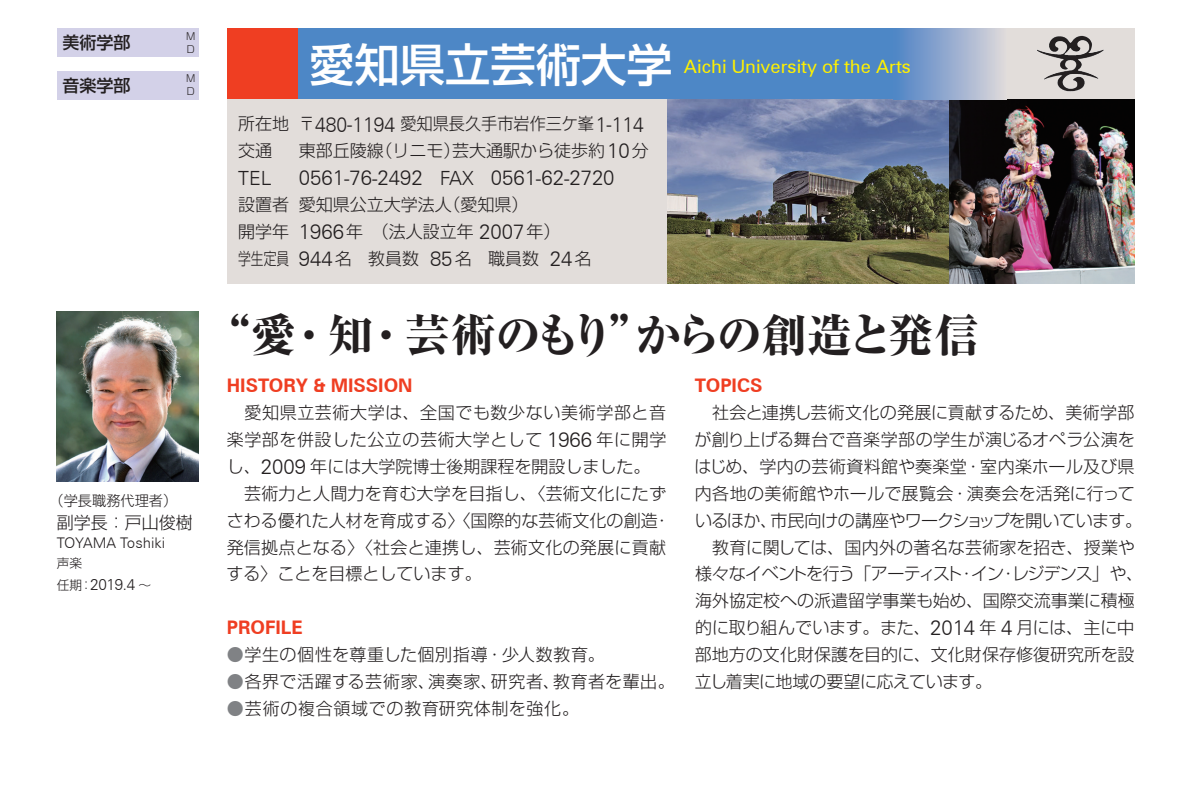
<style>
.page{position:relative;width:1191px;height:797px;background:#fff}
.page>*{position:absolute;margin:0;border:0;box-sizing:border-box;transform-origin:0 0}
.t1{font:800 45.4px "Ryumin Pro";letter-spacing:-.1em;color:#231f20}
.t2{font:500 45.4px "Shin Go Pro";color:#fff}
.t3{font:300 20.4px "Zurich BT";color:#231f20}
.t4{font:300 19.6px "Zurich BT";color:#231f20}
.t5{font:700 18.8px "Zurich BT";color:#ef3e22}
.t6{font:18.4px "Zurich BT";color:#fff101}
.t7{font:300 17px/27px "Shin Go Pro";color:#231f20}
.t8{font:300 17px "Shin Go Pro";letter-spacing:.035em;color:#231f20}
.t9{font:300 17px "Shin Go Pro";letter-spacing:.02em;color:#231f20}
.t10{font:300 17px "Shin Go Pro";letter-spacing:-.035em;color:#231f20}
.t11{font:300 17px "Shin Go Pro";letter-spacing:.04em;color:#231f20}
.t12{font:300 17px "Shin Go Pro";letter-spacing:-.055em;color:#231f20}
.t13{font:300 17px "Shin Go Pro";letter-spacing:.025em;color:#231f20}
.t14{font:500 17px "Shin Go Pro";color:#231f20}
.t15{font:300 15.4px "Zurich BT";color:#231f20}
.t16{font:300 14.6px "Zurich BT";color:#231f20}
.t17{font:300 14.2px "Shin Go Pro";color:#231f20}
.t18{font:300 12.8px "Shin Go Pro";color:#231f20}
.t19{font:300 10px/12.8px "Shin Go Pro";color:#231f20}
.s1{font-family:"Shin Go Pro";font-size:12.8px}
.s2{font-size:14.6px}
.s3{font-family:"Zurich BT";font-size:20.4px}
.s4{font-family:"Zurich BT";font-size:19.6px}
.s5{font-size:19.6px}
.s6{color:#808285}
</style>
<div class="page">
<img style="left:666px;top:99px;width:468px;height:184px">
<div style="left:57px;top:71px;width:141px;height:28px;background:#d3d1e8"></div>
<div style="left:57px;top:28px;width:141px;height:29px;background:#d3d1e8"></div>
<div style="left:298px;top:28px;width:652px;height:71px;background:#4d87c6"></div>
<div style="left:950px;top:28px;width:184px;height:71px;background:#e2ddda"></div>
<div style="left:893px;top:28px;width:113px;height:71px;background:linear-gradient(to right,#4d82c5,#ded7da)"></div>
<div style="left:227px;top:28px;width:71px;height:71px;background:#ef3e22"></div>
<img style="left:57px;top:312px;width:141px;height:170px">
<img style="left:1037px;top:35px;width:67px;height:57px">
<div style="left:227px;top:99px;width:439px;height:184px;background:#e2ddda"></div>
<p class="t14" style="left:62px;top:29px;width:70px">美術学部</p>
<p class="t14" style="left:62px;top:71px;width:70px">音楽学部</p>
<p class="t19" style="left:186px;top:28px;width:11px">Ｍ<br>Ｄ</p>
<p class="t19" style="left:186px;top:71px;width:11px">Ｍ<br>Ｄ</p>
<p class="t17" style="left:50px;top:489px;width:129px">（学長職務代理者）</p>
<p class="t7" style="left:57px;top:507px;width:138px">副学長：戸山俊樹</p>
<p class="t16" style="left:57px;top:534px;width:110px">TOYAMA Toshiki</p>
<p class="t18" style="left:57px;top:553px;width:27px">声楽</p>
<p class="t15" style="left:57px;top:575px;width:96px"><span class="s1">任期：</span>2019<span class="s2">.</span>4 <span class="s1">～</span></p>
<h1 class="t2" style="left:309px;top:28px;width:364px">愛知県立芸術大学</h1>
<p class="t7" style="left:238px;top:108px;width:407px">所在地〒<span class="s3">480</span><span class="s4">-</span><span class="s3">1194</span> 愛知県長久手市岩作三ケ峯<span class="s3">1</span><span class="s4">-</span><span class="s3">114</span>交通</p>
<p class="t7" style="left:299px;top:135px;width:351px">東部丘陵線（リニモ）芸大通駅から徒歩約<span class="s3">10</span>分</p>
<p class="t4" style="left:238px;top:166px;width:35px">TEL</p>
<p class="t3" style="left:299px;top:166px;width:317px">0561<span class="s5">-</span>76<span class="s5">-</span>2492 <span class="s5">FAX</span> 0561<span class="s5">-</span>62<span class="s5">-</span>2720</p>
<p class="t7" style="left:238px;top:189px;width:355px">設置者愛知県公立大学法人（愛知県）<br>開学年 <span class="s3">1966</span>年（法人設立年 <span class="s3">2007</span>年）<br>学生定員 <span class="s3">944</span>名 教員数 <span class="s3">85</span>名 職員数 <span class="s3">24</span>名</p>
<p class="t6" style="left:684px;top:55px;width:228px">Aichi University of the Arts</p>
<h1 class="t1" style="left:205px;top:299px;width:775px">“愛・知・芸術のもり”からの創造と発信</h1>
<p class="t5" style="left:694px;top:374px;width:69px">TOPICS</p>
<p class="t9" style="left:712px;top:398px;width:424px">社会と連携し芸術文化の発展に貢献するため、美術学部</p>
<p class="t7" style="left:694px;top:424px;width:442px">が創り上げる舞台で音楽学部の学生が演じるオペラ公演を</p>
<p class="t9" style="left:694px;top:452px;width:441px">はじめ、学内の芸術資料館や奏楽堂・室内楽ホール及び県</p>
<p class="t13" style="left:695px;top:479px;width:441px">内各地の美術館やホールで展覧会・演奏会を活発に行って</p>
<p class="t10" style="left:695px;top:506px;width:448px">いるほか、市民向けの講座やワークショップを開いています。</p>
<p class="t7" style="left:712px;top:531px;width:424px">教育に関しては、国内外の著名な芸術家を招き、授業や</p>
<p class="t12" style="left:695px;top:560px;width:449px">様々なイベントを行う「アーティスト・イン・レジデンス」や、</p>
<p class="t7" style="left:695px;top:585px;width:441px">海外協定校への派遣留学事業も始め、国際交流事業に積極</p>
<p class="t7" style="left:695px;top:612px;width:440px">的に取り組んでいます。また、<span class="s3">2014</span> 年 <span class="s3">4</span> 月には、主に中</p>
<p class="t7" style="left:695px;top:639px;width:441px">部地方の文化財保護を目的に、文化財保存修復研究所を設</p>
<p class="t10" style="left:695px;top:668px;width:298px">立し着実に地域の要望に応えています。</p>
<p class="t5" style="left:227px;top:374px;width:187px">HISTORY &amp; MISSION</p>
<p class="t8" style="left:244px;top:398px;width:423px">愛知県立芸術大学は、全国でも数少ない美術学部と音</p>
<p class="t8" style="left:227px;top:425px;width:441px">楽学部を併設した公立の芸術大学として <span class="s3">1966</span> 年に開学</p>
<p class="t7" style="left:227px;top:451px;width:425px">し、<span class="s3">2009</span> 年には大学院博士後期課程を開設しました。</p>
<p class="t7" style="left:244px;top:478px;width:423px">芸術力と人間力を育む大学を目指し、〈芸術文化にたず</p>
<p class="t7" style="left:227px;top:505px;width:445px">さわる優れた人材を育成する〉〈国際的な芸術文化の創造・</p>
<p class="t7" style="left:227px;top:532px;width:441px">発信拠点となる〉〈社会と連携し、芸術文化の発展に貢献</p>
<p class="t7" style="left:226px;top:558px;width:257px">する〉ことを目標としています。</p>
<p class="t5" style="left:227px;top:616px;width:77px">PROFILE</p>
<p class="t11" style="left:227px;top:641px;width:379px"><span class="s6">●</span>学生の個性を尊重した個別指導・少人数教育。</p>
<p class="t8" style="left:227px;top:668px;width:449px"><span class="s6">●</span>各界で活躍する芸術家、演奏家、研究者、教育者を輩出。</p>
<p class="t11" style="left:227px;top:695px;width:354px"><span class="s6">●</span>芸術の複合領域での教育研究体制を強化。</p>
</div>
